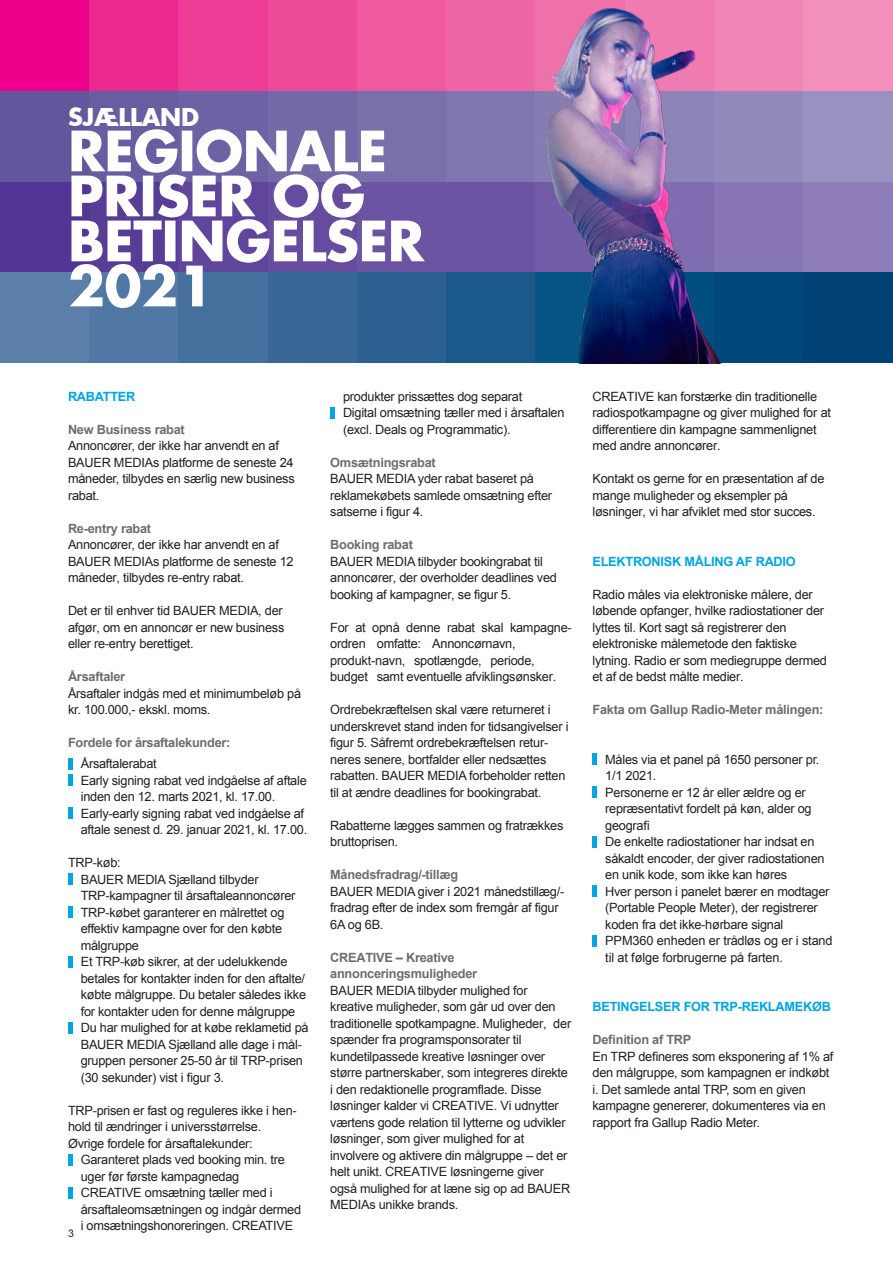
<style>
.page{position:relative;width:893px;height:1263px;background:#fff}
.page>*{position:absolute;margin:0;border:0;box-sizing:border-box;transform-origin:0 0}
.t1{font:700 54px/45px "Futura";letter-spacing:-.01em;color:#fff}
.t2{font:700 24px "Futura";letter-spacing:-.01em;color:#fff}
.t3{font:12.75px/16.5px "Arial";letter-spacing:-.02em;color:#221f1f}
.t4{font:700 12.75px/16.5px "Arial";letter-spacing:-.02em;color:#6c6e70}
.t5{font:700 12.75px "Arial";letter-spacing:-.02em;color:#00a5e4}
.t6{font:10.5px "Arial";color:#221f1f}
</style>
<div class="page">
<div style="left:68px;top:758px;width:5px;height:11px;background:#00a5e4"></div>
<div style="left:68px;top:775px;width:5px;height:11px;background:#00a5e4"></div>
<div style="left:68px;top:808px;width:5px;height:11px;background:#00a5e4"></div>
<div style="left:68px;top:874px;width:5px;height:11px;background:#00a5e4"></div>
<div style="left:68px;top:907px;width:5px;height:11px;background:#00a5e4"></div>
<div style="left:68px;top:956px;width:5px;height:11px;background:#00a5e4"></div>
<div style="left:68px;top:1022px;width:5px;height:11px;background:#00a5e4"></div>
<div style="left:68px;top:1154px;width:5px;height:11px;background:#00a5e4"></div>
<div style="left:68px;top:1187px;width:5px;height:11px;background:#00a5e4"></div>
<div style="left:330px;top:407px;width:5px;height:11px;background:#00a5e4"></div>
<div style="left:592px;top:754px;width:5px;height:11px;background:#00a5e4"></div>
<div style="left:592px;top:787px;width:5px;height:11px;background:#00a5e4"></div>
<div style="left:592px;top:836px;width:5px;height:11px;background:#00a5e4"></div>
<div style="left:592px;top:886px;width:5px;height:11px;background:#00a5e4"></div>
<div style="left:592px;top:935px;width:5px;height:11px;background:#00a5e4"></div>
<div style="left:0;top:0;width:89px;height:91px;background:#ec008b"></div>
<div style="left:0;top:91px;width:89px;height:91px;background:#61579d"></div>
<div style="left:0;top:182px;width:89px;height:90px;background:#523594"></div>
<div style="left:0;top:272px;width:89px;height:91px;background:#5c7faa"></div>
<div style="left:89px;top:0;width:90px;height:91px;background:#ec2790"></div>
<div style="left:89px;top:91px;width:90px;height:91px;background:#675da1"></div>
<div style="left:89px;top:182px;width:90px;height:90px;background:#583d97"></div>
<div style="left:89px;top:272px;width:90px;height:91px;background:#5177a4"></div>
<div style="left:179px;top:0;width:89px;height:91px;background:#ed3c96"></div>
<div style="left:179px;top:91px;width:89px;height:91px;background:#6d63a4"></div>
<div style="left:179px;top:182px;width:89px;height:90px;background:#5f459b"></div>
<div style="left:179px;top:272px;width:89px;height:91px;background:#456f9d"></div>
<div style="left:268px;top:0;width:89px;height:91px;background:#ee4c9b"></div>
<div style="left:268px;top:91px;width:89px;height:91px;background:#736aa8"></div>
<div style="left:268px;top:182px;width:89px;height:90px;background:#664d9f"></div>
<div style="left:268px;top:272px;width:89px;height:91px;background:#396897"></div>
<img style="left:357px;top:0;width:536px;height:363px">
<h2 class="t2" style="left:68px;top:101px;width:133px">SJÆLLAND</h2>
<h1 class="t1" style="left:68px;top:127px;width:358px">REGIONALE<br>PRISER OG<br>BETINGELSER<br>2021</h1>
<p class="t5" style="left:68px;top:391px;width:69px">RABATTER</p>
<p class="t4" style="left:68px;top:422px;width:118px">New Business rabat</p>
<p class="t3" style="left:68px;top:438px;width:228px">Annoncører, der ikke har anvendt en af<br>BAUER MEDIAs platforme de seneste 24 måneder, tilbydes en særlig new business rabat.</p>
<p class="t4" style="left:68px;top:521px;width:85px">Re-entry rabat</p>
<p class="t3" style="left:68px;top:537px;width:227px">Annoncører, der ikke har anvendt en af<br>BAUER MEDIAs platforme de seneste 12 måneder, tilbydes re-entry rabat.</p>
<p class="t3" style="left:68px;top:603px;width:218px">Det er til enhver tid BAUER MEDIA, der afgør, om en annoncør er new business eller re-entry berettiget.</p>
<p class="t4" style="left:68px;top:669px;width:59px">Årsaftaler</p>
<p class="t3" style="left:68px;top:686px;width:235px">Årsaftaler indgås med et minimumbeløb på kr. 100.000,- ekskl. moms.</p>
<p class="t4" style="left:68px;top:735px;width:164px">Fordele for årsaftalekunder:</p>
<p class="t3" style="left:81px;top:756px;width:228px">Årsaftalerabat<br>Early signing rabat ved indgåelse af aftale inden den 12. marts 2021, kl. 17.00.<br>Early-early signing rabat ved indgåelse af aftale senest d. 29. januar 2021, kl. 17.00.</p>
<p class="t3" style="left:81px;top:855px;width:229px;text-indent:-13px">TRP-køb:<br>BAUER MEDIA Sjælland tilbyder TRP-kampagner til årsaftaleannoncører TRP-købet garanterer en målrettet og effektiv kampagne over for den købte målgruppe<br>Et TRP-køb sikrer, at der udelukkende betales for kontakter inden for den aftalte/ købte målgruppe. Du betaler således ikke for kontakter uden for denne målgruppe Du har mulighed for at købe reklametid på BAUER MEDIA Sjælland alle dage i mål&shy;gruppen personer 25-50 år til TRP-prisen (30 sekunder) vist i figur 3.</p>
<p class="t3" style="left:68px;top:1103px;width:230px">TRP-prisen er fast og reguleres ikke i hen&shy;hold til ændringer i universstørrelse.<br>Øvrige fordele for årsaftalekunder:</p>
<p class="t3" style="left:81px;top:1152px;width:222px">Garanteret plads ved booking min. tre uger før første kampagnedag CREATIVE omsætning tæller med i årsaftaleomsætningen og indgår dermed i omsætningshonoreringen. CREATIVE</p>
<p class="t6" style="left:68px;top:1229px;width:7px">3</p>
<p class="t3" style="left:343px;top:389px;width:223px">produkter prissættes dog separat<br>Digital omsætning tæller med i årsaftalen (excl. Deals og Programmatic).</p>
<p class="t4" style="left:330px;top:455px;width:107px">Omsætningsrabat</p>
<p class="t3" style="left:330px;top:471px;width:223px">BAUER MEDIA yder rabat baseret på reklamekøbets samlede omsætning efter satserne i figur 4.</p>
<p class="t4" style="left:330px;top:537px;width:84px">Booking rabat</p>
<p class="t3" style="left:330px;top:554px;width:228px">BAUER MEDIA tilbyder bookingrabat til annoncører, der overholder deadlines ved booking af kampagner, se figur 5.</p>
<p class="t3" style="left:330px;top:620px;width:243px">For at opnå denne rabat skal kampagne&shy;ordren omfatte: Annoncørnavn, produkt-navn, spotlængde, periode, budget samt eventuelle afviklingsønsker.</p>
<p class="t3" style="left:330px;top:702px;width:240px">Ordrebekræftelsen skal være returneret i underskrevet stand inden for tidsangivelser i figur 5. Såfremt ordrebekræftelsen retur&shy;neres senere, bortfalder eller nedsættes rabatten. BAUER MEDIA forbeholder retten til at ændre deadlines for bookingrabat.</p>
<p class="t3" style="left:330px;top:818px;width:235px">Rabatterne lægges sammen og fratrækkes bruttoprisen.</p>
<p class="t4" style="left:330px;top:867px;width:130px">Månedsfradrag/-tillæg</p>
<p class="t3" style="left:330px;top:883px;width:236px">BAUER MEDIA giver i 2021 månedstillæg/- fradrag efter de index som fremgår af figur<br>6A og 6B.</p>
<p class="t4" style="left:330px;top:950px;width:148px">CREATIVE – Kreative annonceringsmuligheder</p>
<p class="t3" style="left:330px;top:983px;width:242px">BAUER MEDIA tilbyder mulighed for kreative muligheder, som går ud over den traditionelle spotkampagne. Muligheder, der spænder fra programsponsorater til kundetilpassede kreative løsninger over større partnerskaber, som integreres direkte i den redaktionelle programflade. Disse løsninger kalder vi CREATIVE. Vi udnytter værtens gode relation til lytterne og udvikler løsninger, som giver mulighed for at involvere og aktivere din målgruppe – det er helt unikt. CREATIVE løsningerne giver også mulighed for at læne sig op ad BAUER MEDIAs unikke brands.</p>
<p class="t3" style="left:592px;top:389px;width:240px">CREATIVE kan forstærke din traditionelle radiospotkampagne og giver mulighed for at differentiere din kampagne sammenlignet med andre annoncører.</p>
<p class="t3" style="left:592px;top:471px;width:233px">Kontakt os gerne for en præsentation af de mange muligheder og eksempler på løsninger, vi har afviklet med stor succes.</p>
<p class="t5" style="left:592px;top:556px;width:205px">ELEKTRONISK MÅLING AF RADIO</p>
<p class="t3" style="left:592px;top:587px;width:236px">Radio måles via elektroniske målere, der løbende opfanger, hvilke radiostationer der lyttes til. Kort sagt så registrerer den elektroniske målemetode den faktiske lytning. Radio er som mediegruppe dermed et af de bedst målte medier.</p>
<p class="t4" style="left:592px;top:702px;width:232px">Fakta om Gallup Radio-Meter målingen:</p>
<p class="t3" style="left:605px;top:751px;width:229px">Måles via et panel på 1650 personer pr.<br>1/1 2021.<br>Personerne er 12 år eller ældre og er repræsentativt fordelt på køn, alder og geografi<br>De enkelte radiostationer har indsat en såkaldt encoder, der giver radiostationen en unik kode, som ikke kan høres<br>Hver person i panelet bærer en modtager (Portable People Meter), der registrerer koden fra det ikke-hørbare signal PPM360 enheden er trådløs og er i stand til at følge forbrugerne på farten.</p>
<p class="t5" style="left:592px;top:1001px;width:240px">BETINGELSER FOR TRP-REKLAMEKØB</p>
<p class="t4" style="left:592px;top:1032px;width:100px">Definition af TRP</p>
<p class="t3" style="left:592px;top:1048px;width:242px">En TRP defineres som eksponering af 1% af den målgruppe, som kampagnen er indkøbt i. Det samlede antal TRP, som en given kampagne genererer, dokumenteres via en rapport fra Gallup Radio Meter.</p>
</div>
